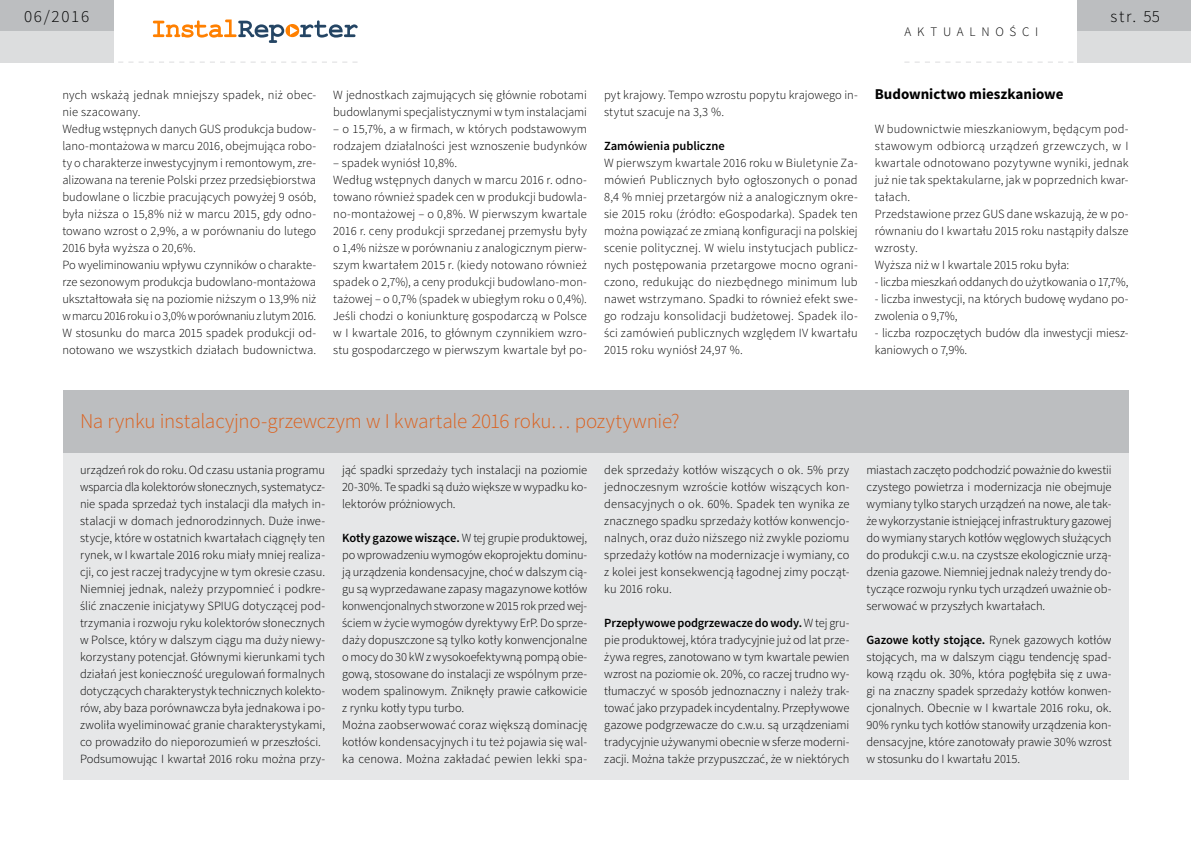
<style>
.page{position:relative;width:1191px;height:842px;background:#fff}
.page>*{position:absolute;margin:0;border:0;box-sizing:border-box;transform-origin:0 0}
.t1{font:300 21px "Source Sans Pro";letter-spacing:-.01em;color:#dc611e}
.t2{font:300 17px "Source Sans Pro";letter-spacing:.1em;color:#000}
.t3{font:700 15px "Source Sans Pro";letter-spacing:-.005em;color:#000}
.t4{font:300 13px "Source Sans Pro";letter-spacing:.445em;color:#000}
.t5{font:300 12.5px/17px "Source Sans Pro";color:#000}
.t6{font:600 12.5px "Source Sans Pro";letter-spacing:-.005em;color:#000}
.s1{font-weight:600}
</style>
<div class="page">
<svg style="left:904px;top:62px;width:179px;height:1px"></svg>
<div style="left:1077px;top:0;width:114px;height:31px;background:#bcbec0"></div>
<div style="left:1077px;top:31px;width:114px;height:31px;background:#dcddde"></div>
<svg style="left:153px;top:20px;width:204px;height:23px"></svg>
<div style="left:0;top:0;width:113px;height:31px;background:#bcbec0"></div>
<div style="left:0;top:31px;width:113px;height:31px;background:#dcddde"></div>
<svg style="left:108px;top:62px;width:249px;height:1px"></svg>
<div style="left:63px;top:391px;width:1065px;height:62px;background:#bcbec0"></div>
<div style="left:63px;top:453px;width:1065px;height:326px;background:#e6e7e8"></div>
<h2 class="t2" style="left:24px;top:6px;width:67px">06/2016</h2>
<h2 class="t2" style="left:1110px;top:6px;width:51px">str. 55</h2>
<p class="t4" style="left:904px;top:24px;width:135px">aktualności</p>
<p class="t5" style="left:62px;top:87px;width:255px">nych wskażą jednak mniejszy spadek, niż obec&shy;nie szacowany.<br>Według wstępnych danych GUS produkcja budow&shy;lano-montażowa w marcu 2016, obejmująca robo&shy;ty o charakterze inwestycyjnym i remontowym, zre&shy;alizowana na terenie Polski przez przedsiębiorstwa budowlane o liczbie pracujących powyżej 9 osób, była niższa o 15,8% niż w marcu 2015, gdy odno&shy;towano wzrost o 2,9%, a w porównaniu do lutego 2016 była wyższa o 20,6%.<br>Po wyeliminowaniu wpływu czynników o charakte&shy;rze sezonowym produkcja budowlano-montażowa ukształtowała się na poziomie niższym o 13,9% niż w marcu 2016 roku i o 3,0% w porównaniu z lutym 2016.<br>W stosunku do marca 2015 spadek produkcji od&shy;notowano we wszystkich działach budownictwa.</p>
<p class="t5" style="left:333px;top:87px;width:255px">W jednostkach zajmujących się głównie robotami budowlanymi specjalistycznymi w tym instalacjami</p>
<p class="t5" style="left:333px;top:121px;width:255px">– o 15,7%, a w firmach, w których podstawowym rodzajem działalności jest wznoszenie budynków</p>
<p class="t5" style="left:333px;top:155px;width:255px">– spadek wyniósł 10,8%.<br>Według wstępnych danych w marcu 2016 r. odno&shy;towano również spadek cen w produkcji budowla&shy;no-montażowej – o 0,8%. W pierwszym kwartale 2016 r. ceny produkcji sprzedanej przemysłu były o 1,4% niższe w porównaniu z analogicznym pierw&shy;szym kwartałem 2015 r. (kiedy notowano również spadek o 2,7%), a ceny produkcji budowlano-mon&shy;tażowej – o 0,7% (spadek w ubiegłym roku o 0,4%).<br>Jeśli chodzi o koniunkturę gospodarczą w Polsce w I kwartale 2016, to głównym czynnikiem wzro&shy;stu gospodarczego w pierwszym kwartale był po-</p>
<p class="t5" style="left:604px;top:87px;width:255px">pyt krajowy. Tempo wzrostu popytu krajowego in&shy;stytut szacuje na 3,3 %.</p>
<p class="t6" style="left:604px;top:138px;width:122px">Zamówienia publiczne</p>
<p class="t5" style="left:604px;top:155px;width:255px;text-align:justify">W pierwszym kwartale 2016 roku w Biuletynie Za&shy;mówień Publicznych było ogłoszonych o ponad 8,4 % mniej przetargów niż a analogicznym okre&shy;sie 2015 roku (źródło: eGospodarka). Spadek ten można powiązać ze zmianą konfiguracji na polskiej scenie politycznej. W wielu instytucjach publicz&shy;nych postępowania przetargowe mocno ograni&shy;czono, redukując do niezbędnego minimum lub nawet wstrzymano. Spadki to również efekt swe&shy;go rodzaju konsolidacji budżetowej. Spadek ilo&shy;ści zamówień publicznych względem IV kwartału 2015 roku wyniósł 24,97 %.</p>
<p class="t3" style="left:874px;top:85px;width:190px">Budownictwo mieszkaniowe</p>
<p class="t5" style="left:874px;top:121px;width:255px">W budownictwie mieszkaniowym, będącym pod&shy;stawowym odbiorcą urządzeń grzewczych, w I kwartale odnotowano pozytywne wyniki, jednak już nie tak spektakularne, jak w poprzednich kwar&shy;tałach.<br>Przedstawione przez GUS dane wskazują, że w po&shy;równaniu do I kwartału 2015 roku nastąpiły dalsze wzrosty.<br>Wyższa niż w I kwartale 2015 roku była:</p>
<p class="t5" style="left:874px;top:274px;width:255px">- liczba mieszkań oddanych do użytkowania o 17,7%,</p>
<p class="t5" style="left:874px;top:291px;width:255px">- liczba inwestycji, na których budowę wydano po&shy;zwolenia o 9,7%,</p>
<p class="t5" style="left:874px;top:325px;width:255px">- liczba rozpoczętych budów dla inwestycji miesz&shy;kaniowych o 7,9%.</p>
<h1 class="t1" style="left:80px;top:409px;width:601px">Na rynku instalacyjno-grzewczym w I kwartale 2016 roku… pozytywnie?</h1>
<p class="t5" style="left:80px;top:461px;width:247px">urządzeń rok do roku. Od czasu ustania programu wsparcia dla kolektorów słonecznych, systematycz&shy;nie spada sprzedaż tych instalacji dla małych in&shy;stalacji w domach jednorodzinnych. Duże inwe&shy;stycje, które w ostatnich kwartałach ciągnęły ten rynek, w I kwartale 2016 roku miały mniej realiza&shy;cji, co jest raczej tradycyjne w tym okresie czasu.<br>Niemniej jednak, należy przypomnieć i podkre&shy;ślić znaczenie inicjatywy SPIUG dotyczącej pod&shy;trzymania i rozwoju ryku kolektorów słonecznych w Polsce, który w dalszym ciągu ma duży niewy&shy;korzystany potencjał. Głównymi kierunkami tych działań jest konieczność uregulowań formalnych dotyczących charakterystyk technicznych kolekto&shy;rów, aby baza porównawcza była jednakowa i po&shy;zwoliła wyeliminować granie charakterystykami, co prowadziło do nieporozumień w przeszłości.<br>Podsumowując I kwartał 2016 roku można przy-</p>
<p class="t5" style="left:342px;top:461px;width:247px;text-align:justify">jąć spadki sprzedaży tych instalacji na poziomie 20-30%. Te spadki są dużo większe w wypadku ko&shy;lektorów próżniowych.</p>
<p class="t5" style="left:604px;top:461px;width:247px;text-align:justify">dek sprzedaży kotłów wiszących o ok. 5% przy jednoczesnym wzroście kotłów wiszących kon&shy;densacyjnych o ok. 60%. Spadek ten wynika ze znacznego spadku sprzedaży kotłów konwencjo&shy;nalnych, oraz dużo niższego niż zwykle poziomu sprzedaży kotłów na modernizacje i wymiany, co z kolei jest konsekwencją łagodnej zimy począt&shy;ku 2016 roku.</p>
<p class="t5" style="left:604px;top:614px;width:247px;text-align:justify"><span class="s1">Przepływowe podgrzewacze do wody.</span> W tej gru&shy;pie produktowej, która tradycyjnie już od lat prze&shy;żywa regres, zanotowano w tym kwartale pewien wzrost na poziomie ok. 20%, co raczej trudno wy&shy;tłumaczyć w sposób jednoznaczny i należy trak&shy;tować jako przypadek incydentalny. Przepływowe gazowe podgrzewacze do c.w.u. są urządzeniami tradycyjnie używanymi obecnie w sferze moderni&shy;zacji. Można także przypuszczać, że w niektórych</p>
<p class="t5" style="left:342px;top:529px;width:247px"><span class="s1">Kotły gazowe wiszące.</span> W tej grupie produktowej, po wprowadzeniu wymogów ekoprojektu dominu&shy;ją urządzenia kondensacyjne, choć w dalszym cią&shy;gu są wyprzedawane zapasy magazynowe kotłów konwencjonalnych stworzone w 2015 rok przed wej&shy;ściem w życie wymogów dyrektywy ErP. Do sprze&shy;daży dopuszczone są tylko kotły konwencjonalne o mocy do 30 kW z wysokoefektywną pompą obie&shy;gową, stosowane do instalacji ze wspólnym prze&shy;wodem spalinowym. Zniknęły prawie całkowicie z rynku kotły typu turbo.<br>Można zaobserwować coraz większą dominację kotłów kondensacyjnych i tu też pojawia się wal&shy;ka cenowa. Można zakładać pewien lekki spa-</p>
<p class="t5" style="left:866px;top:461px;width:247px;text-align:justify">miastach zaczęto podchodzić poważnie do kwestii czystego powietrza i modernizacja nie obejmuje wymiany tylko starych urządzeń na nowe, ale tak&shy;że wykorzystanie istniejącej infrastruktury gazowej do wymiany starych kotłów węglowych służących do produkcji c.w.u. na czystsze ekologicznie urzą&shy;dzenia gazowe. Niemniej jednak należy trendy do&shy;tyczące rozwoju rynku tych urządzeń uważnie ob&shy;serwować w przyszłych kwartałach.</p>
<p class="t5" style="left:866px;top:631px;width:247px;text-align:justify"><span class="s1">Gazowe kotły stojące.</span> Rynek gazowych kotłów stojących, ma w dalszym ciągu tendencję spad&shy;kową rządu ok. 30%, która pogłębiła się z uwa&shy;gi na znaczny spadek sprzedaży kotłów konwen&shy;cjonalnych. Obecnie w I kwartale 2016 roku, ok.<br>90% rynku tych kotłów stanowiły urządzenia kon&shy;densacyjne, które zanotowały prawie 30% wzrost w stosunku do I kwartału 2015.</p>
</div>
